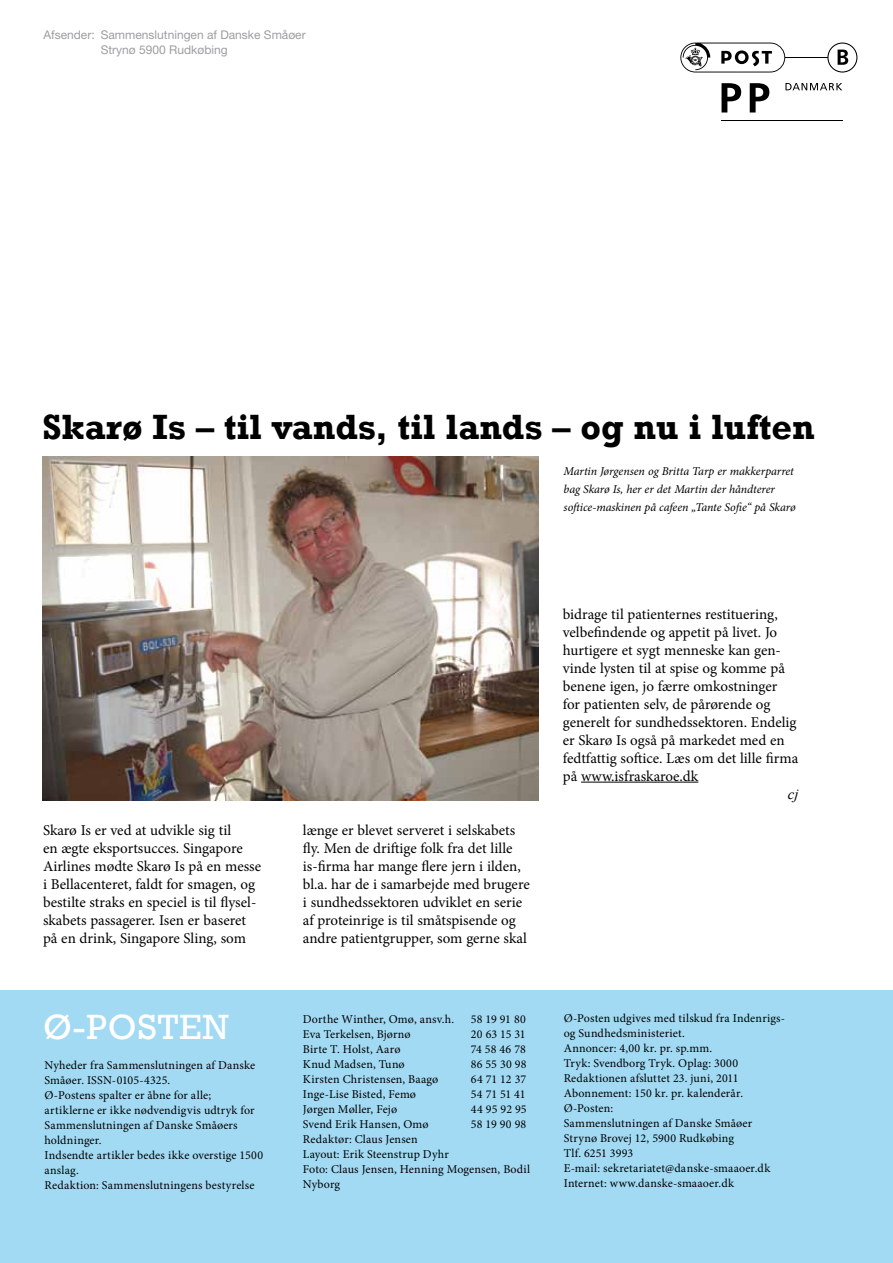
<style>
.page{position:relative;width:893px;height:1263px;background:#fff}
.page>*{position:absolute;margin:0;border:0;box-sizing:border-box;transform-origin:0 0}
.t1{font:700 36px "Rockwell";color:#000}
.t2{font:36px "Rockwell";letter-spacing:.025em;color:#fff}
.t3{font:15px/18px "Minion Pro";color:#000}
.t4{font:italic 15px "Times New Roman";color:#000}
.t5{font:12px/15px "Minion Pro";letter-spacing:.01em;color:#000}
.t6{font:italic 12px/18px "Minion Pro";letter-spacing:-.005em;color:#000}
.t7{font:12px/14.4px "Helvetica Neue";color:#9c9e9f}
</style>
<div class="page">
<div style="left:0;top:990px;width:892px;height:273px;background:#a2daf4"></div>
<img style="left:43px;top:457px;width:495px;height:343px">
<hr style="left:581px;top:782px;width:117px;height:1px;background:#000">
<svg style="left:785px;top:83px;width:57px;height:7px"></svg>
<hr style="left:785px;top:57px;width:57px;height:1px;background:#000">
<hr style="left:721px;top:120px;width:121px;height:1px;background:#000">
<svg style="left:721px;top:83px;width:20px;height:29px"></svg>
<svg style="left:750px;top:83px;width:19px;height:29px"></svg>
<svg style="left:680px;top:43px;width:105px;height:29px"></svg>
<svg style="left:828px;top:43px;width:29px;height:29px"></svg>
<div style="left:827px;top:43px;width:30px;height:30px;border:1px solid #000;border-radius:50%"></div>
<svg style="left:838px;top:50px;width:10px;height:15px"></svg>
<p class="t7" style="left:101px;top:28px;width:206px;text-indent:-57px">Afsender: Sammenslutningen af Danske Småøer<br>Strynø 5900 Rudkøbing</p>
<h1 class="t1" style="left:43px;top:405px;width:774px">Skarø Is – til vands, til lands – og nu i luften</h1>
<p class="t6" style="left:564px;top:462px;width:234px">Martin Jørgensen og Britta Tarp er makkerparret bag Skarø Is, her er det Martin der håndterer softice-maskinen på cafeen „Tante Sofie“ på Skarø</p>
<p class="t3" style="left:43px;top:821px;width:220px">Skarø Is er ved at udvikle sig til<br>en ægte eksportsucces. Singapore Airlines mødte Skarø Is på en messe i Bellacenteret, faldt for smagen, og bestilte straks en speciel is til flysel&shy;skabets passagerer. Isen er baseret på en drink, Singapore Sling, som</p>
<h1 class="t2" style="left:43px;top:1006px;width:187px">Ø-POSTEN</h1>
<p class="t5" style="left:45px;top:1057px;width:220px">Nyheder fra Sammenslutningen af Danske<br>Småøer. ISSN-0105-4325.<br>Ø-Postens spalter er åbne for alle; artiklerne er ikke nødvendigvis udtryk for<br>Sammenslutningen af Danske Småøers holdninger.<br>Indsendte artikler bedes ikke overstige 1500 anslag.<br>Redaktion: Sammenslutningens bestyrelse</p>
<p class="t3" style="left:303px;top:821px;width:228px">længe er blevet serveret i selskabets fly. Men de driftige folk fra det lille is-firma har mange flere jern i ilden, bl.a. har de i samarbejde med brugere i sundhedssektoren udviklet en serie af proteinrige is til småtspisende og andre patientgrupper, som gerne skal</p>
<p class="t5" style="left:303px;top:1012px;width:153px">Dorthe Winther, Omø, ansv.h.</p>
<p class="t5" style="left:471px;top:1012px;width:56px">58 19 91 80</p>
<p class="t5" style="left:303px;top:1027px;width:109px">Eva Terkelsen, Bjørnø</p>
<p class="t5" style="left:471px;top:1027px;width:56px">20 63 15 31</p>
<p class="t5" style="left:303px;top:1042px;width:99px">Birte T. Holst, Aarø</p>
<p class="t5" style="left:471px;top:1042px;width:56px">74 58 46 78</p>
<p class="t5" style="left:303px;top:1057px;width:103px">Knud Madsen, Tunø</p>
<p class="t5" style="left:471px;top:1057px;width:57px">86 55 30 98</p>
<p class="t5" style="left:303px;top:1072px;width:137px">Kirsten Christensen, Baagø</p>
<p class="t5" style="left:471px;top:1072px;width:57px">64 71 12 37</p>
<p class="t5" style="left:303px;top:1087px;width:115px">Inge-Lise Bisted, Femø</p>
<p class="t5" style="left:471px;top:1087px;width:56px">54 71 51 41</p>
<p class="t5" style="left:303px;top:1102px;width:96px">Jørgen Møller, Fejø</p>
<p class="t5" style="left:471px;top:1102px;width:57px">44 95 92 95</p>
<p class="t5" style="left:303px;top:1117px;width:127px">Svend Erik Hansen, Omø</p>
<p class="t5" style="left:471px;top:1117px;width:57px">58 19 90 98</p>
<p class="t5" style="left:303px;top:1132px;width:229px">Redaktør: Claus Jensen<br>Layout: Erik Steenstrup Dyhr<br>Foto: Claus Jensen, Henning Mogensen, Bodil<br>Nyborg</p>
<p class="t3" style="left:563px;top:605px;width:237px">bidrage til patienternes restituering, velbefindende og appetit på livet. Jo hurtigere et sygt menneske kan gen&shy;vinde lysten til at spise og komme på benene igen, jo færre omkostninger for patienten selv, de pårørende og generelt for sundhedssektoren. Endelig er Skarø Is også på markedet med en fedtfattig softice. Læs om det lille firma på www.isfraskaroe.dk</p>
<p class="t4" style="left:788px;top:783px;width:12px">cj</p>
<p class="t5" style="left:564px;top:1011px;width:223px">Ø-Posten udgives med tilskud fra Indenrigs&shy;og Sundhedsministeriet.<br>Annoncer: 4,00 kr. pr. sp.mm.<br>Tryk: Svendborg Tryk. Oplag: 3000<br>Redaktionen afsluttet 23. juni, 2011<br>Abonnement: 150 kr. pr. kalenderår.<br>Ø-Posten:<br>Sammenslutningen af Danske Småøer<br>Strynø Brovej 12, 5900 Rudkøbing<br>Tlf. 6251 3993<br>E-mail: sekretariatet@danske-smaaoer.dk<br>Internet: www.danske-smaaoer.dk</p>
</div>
